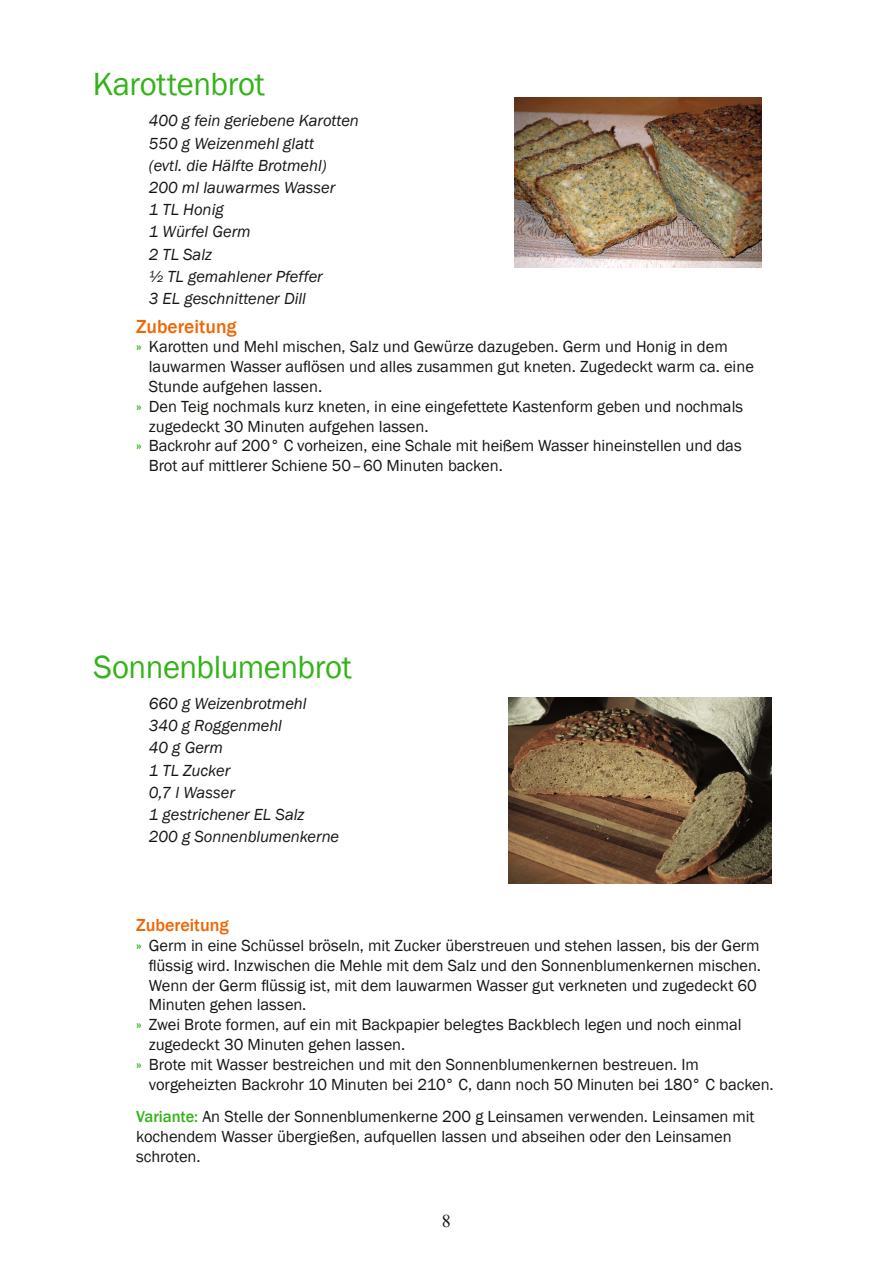
<style>
.page{position:relative;width:893px;height:1263px;background:#fff}
.page>*{position:absolute;margin:0;border:0;box-sizing:border-box;transform-origin:0 0}
.Abschnittsüberschrift{font:33px "Franklin Gothic";letter-spacing:-.015em;color:#33b318}
.t1{font:500 19.5px "Franklin Gothic";color:#f06500}
.t2{font:500 18px "Franklin Gothic";color:#f06500}
.t3{font:18px "Times New Roman";color:#151513}
.Tipps{font:16.5px/19.8px "Franklin Gothic";letter-spacing:-.005em;color:#151513}
.Zutaten{font:italic 16.5px/22.2px "Franklin Gothic";color:#151513}
.s1{font-weight:600;color:#33b318}
.s2{font-weight:500;color:#33b318}
</style>
<div class="page">
<img style="left:514px;top:98px;width:247px;height:170px">
<img style="left:508px;top:697px;width:264px;height:187px">
<p class="Abschnittsüberschrift" style="left:93px;top:64px;width:174px">Karottenbrot</p>
<p class="Zutaten" style="left:149px;top:110px;width:212px">400 g fein geriebene Karotten</p>
<p class="Zutaten" style="left:149px;top:132px;width:179px">550 g Weizenmehl glatt (evtl. die Hälfte Brotmehl)</p>
<p class="Zutaten" style="left:149px;top:177px;width:188px">200 ml lauwarmes Wasser</p>
<p class="Zutaten" style="left:149px;top:199px;width:76px">1 TL Honig</p>
<p class="Zutaten" style="left:149px;top:221px;width:103px">1 Würfel Germ</p>
<p class="Zutaten" style="left:149px;top:243px;width:65px">2 TL Salz</p>
<p class="Zutaten" style="left:149px;top:265px;width:176px">½ TL gemahlener Pfeffer</p>
<p class="Zutaten" style="left:149px;top:288px;width:159px">3 EL geschnittener Dill</p>
<p class="t1" style="left:136px;top:314px;width:102px">Zubereitung</p>
<p class="Tipps" style="left:149px;top:337px;width:607px;text-indent:-13px"><span class="s1">»</span> Karotten und Mehl mischen, Salz und Gewürze dazugeben. Germ und Honig in dem lauwarmen Wasser auflösen und alles zusammen gut kneten. Zugedeckt warm ca. eine<br>Stunde aufgehen lassen.</p>
<p class="Tipps" style="left:149px;top:397px;width:596px;text-indent:-13px"><span class="s1">»</span> Den Teig nochmals kurz kneten, in eine eingefettete Kastenform geben und nochmals zugedeckt 30 Minuten aufgehen lassen.</p>
<p class="Tipps" style="left:149px;top:436px;width:594px;text-indent:-13px"><span class="s1">»</span> Backrohr auf 200° C vorheizen, eine Schale mit heißem Wasser hineinstellen und das<br>Brot auf mittlerer Schiene 50 – 60 Minuten backen.</p>
<p class="Abschnittsüberschrift" style="left:94px;top:646px;width:260px">Sonnenblumenbrot</p>
<p class="Zutaten" style="left:149px;top:693px;width:159px">660 g Weizenbrotmehl</p>
<p class="Zutaten" style="left:149px;top:715px;width:135px">340 g Roggenmehl</p>
<p class="Zutaten" style="left:149px;top:737px;width:76px">40 g Germ</p>
<p class="Zutaten" style="left:149px;top:759px;width:83px">1 TL Zucker</p>
<p class="Zutaten" style="left:149px;top:781px;width:88px">0,7 l Wasser</p>
<p class="Zutaten" style="left:149px;top:804px;width:157px">1 gestrichener EL Salz</p>
<p class="Zutaten" style="left:149px;top:826px;width:192px">200 g Sonnenblumenkerne</p>
<p class="t2" style="left:136px;top:914px;width:94px">Zubereitung</p>
<p class="Tipps" style="left:149px;top:936px;width:614px;text-indent:-13px"><span class="s1">»</span> Germ in eine Schüssel bröseln, mit Zucker überstreuen und stehen lassen, bis der Germ flüssig wird. Inzwischen die Mehle mit dem Salz und den Sonnenblumenkernen mischen.<br>Wenn der Germ flüssig ist, mit dem lauwarmen Wasser gut verkneten und zugedeckt 60<br>Minuten gehen lassen.</p>
<p class="Tipps" style="left:149px;top:1015px;width:594px;text-indent:-13px"><span class="s1">»</span> Zwei Brote formen, auf ein mit Backpapier belegtes Backblech legen und noch einmal zugedeckt 30 Minuten gehen lassen.</p>
<p class="Tipps" style="left:149px;top:1055px;width:626px;text-indent:-13px"><span class="s1">»</span> Brote mit Wasser bestreichen und mit den Sonnenblumenkernen bestreuen. Im vorgeheizten Backrohr 10 Minuten bei 210° C, dann noch 50 Minuten bei 180° C backen.</p>
<p class="Tipps" style="left:136px;top:1107px;width:620px"><span class="s2">Variante:</span> An Stelle der Sonnenblumenkerne 200 g Leinsamen verwenden. Leinsamen mit kochendem Wasser übergießen, aufquellen lassen und abseihen oder den Leinsamen schroten.</p>
<p class="t3" style="left:442px;top:1208px;width:10px">8</p>
</div>
